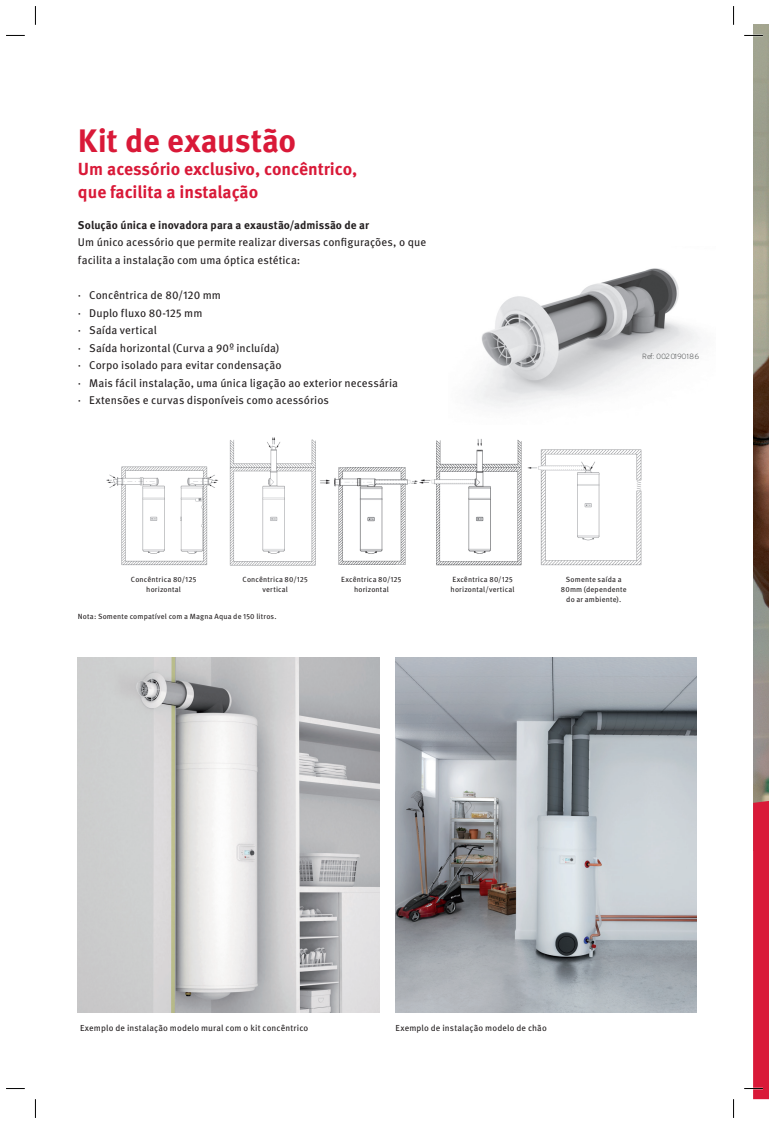
<style>
.page{position:relative;width:769px;height:1124px;background:#fff}
.page>*{position:absolute;margin:0;border:0;box-sizing:border-box;transform-origin:0 0}
.Headline__Meta_Bold{font:700 32.5px "Meta Pro";letter-spacing:-.005em;color:#d91938}
.Intro_copy__Meta_Boo{font:700 17.5px/22.8px "Meta Pro";letter-spacing:-.005em;color:#d91938}
.Intro_copy__Meta_Boo-2{font:11.25px/17.5px "Meta Pro";letter-spacing:.005em;color:#231f20}
.Intro_copy__Meta_Boo-3{font:700 11.25px "Meta Pro";letter-spacing:.005em;color:#231f20}
.Body_copy__Meta_Book{font:8.75px "Meta Pro";letter-spacing:.015em;color:#231f20}
.Body_copy__Meta_Book-2{font:7.5px/10px "Meta Pro";letter-spacing:.02em;color:#231f20;text-align:center}
.t1{font:300 7.5px "Vaillant 12";color:#383b3c}
</style>
<div class="page">
<img style="left:753px;top:25px;width:16px;height:775px">
<img style="left:473px;top:268px;width:227px;height:139px">
<img style="left:106px;top:466px;width:112px;height:99px">
<img style="left:320px;top:467px;width:98px;height:98px">
<img style="left:528px;top:449px;width:114px;height:117px">
<img style="left:419px;top:439px;width:103px;height:127px">
<img style="left:229px;top:437px;width:87px;height:129px">
<img style="left:78px;top:657px;width:301px;height:355px">
<img style="left:395px;top:657px;width:302px;height:355px">
<svg style="left:6px;top:35px;width:19px;height:1px"></svg>
<svg style="left:744px;top:35px;width:19px;height:1px"></svg>
<svg style="left:6px;top:1088px;width:19px;height:1px"></svg>
<svg style="left:744px;top:800px;width:25px;height:298px"></svg>
<svg style="left:35px;top:6px;width:1px;height:19px"></svg>
<svg style="left:35px;top:1099px;width:1px;height:18px"></svg>
<svg style="left:733px;top:6px;width:1px;height:19px"></svg>
<svg style="left:733px;top:1099px;width:1px;height:18px"></svg>
<p class="Headline__Meta_Bold" style="left:78px;top:115px;width:220px">Kit de exaustão</p>
<p class="Intro_copy__Meta_Boo" style="left:78px;top:156px;width:281px">Um acessório exclusivo, concêntrico, que facilita a instalação</p>
<p class="Intro_copy__Meta_Boo-3" style="left:78px;top:216px;width:293px">Solução única e inovadora para a exaustão/admissão de ar</p>
<p class="Intro_copy__Meta_Boo-2" style="left:78px;top:233px;width:350px">Um único acessório que permite realizar diversas configurações, o que facilita a instalação com uma óptica estética:</p>
<p class="Intro_copy__Meta_Boo-2" style="left:78px;top:285px;width:145px">· Concêntrica de 80/120 mm</p>
<p class="Intro_copy__Meta_Boo-2" style="left:78px;top:303px;width:126px">· Duplo fluxo 80-125 mm</p>
<p class="Intro_copy__Meta_Boo-2" style="left:78px;top:320px;width:81px">· Saída vertical</p>
<p class="Intro_copy__Meta_Boo-2" style="left:78px;top:338px;width:203px">· Saída horizontal (Curva a 90º incluída)</p>
<p class="Intro_copy__Meta_Boo-2" style="left:78px;top:355px;width:205px">· Corpo isolado para evitar condensação</p>
<p class="Intro_copy__Meta_Boo-2" style="left:78px;top:373px;width:322px">· Mais fácil instalação, uma única ligação ao exterior necessária</p>
<p class="Intro_copy__Meta_Boo-2" style="left:78px;top:390px;width:253px">· Extensões e curvas disponíveis como acessórios</p>
<p class="t1" style="left:642px;top:352px;width:59px">Ref: 0020190186</p>
<p class="Body_copy__Meta_Book-2" style="left:131px;top:573px;width:67px">Concêntrica 80/125 horizontal</p>
<p class="Body_copy__Meta_Book-2" style="left:243px;top:573px;width:67px">Concêntrica 80/125 vertical</p>
<p class="Body_copy__Meta_Book-2" style="left:341px;top:573px;width:62px">Excêntrica 80/125 horizontal</p>
<p class="Body_copy__Meta_Book-2" style="left:451px;top:573px;width:65px;text-align:left">Excêntrica 80/125 horizontal/vertical</p>
<p class="Body_copy__Meta_Book-2" style="left:561px;top:573px;width:67px">Somente saída a<br>80mm (dependente do ar ambiente).</p>
<p class="Body_copy__Meta_Book-2" style="left:78px;top:611px;width:200px">Nota: Somente compatível com a Magna Aqua de 150 litros.</p>
<p class="Body_copy__Meta_Book" style="left:80px;top:1021px;width:230px">Exemplo de instalação modelo mural com o kit concêntrico</p>
<p class="Body_copy__Meta_Book" style="left:395px;top:1021px;width:153px">Exemplo de instalação modelo de chão</p>
</div>
